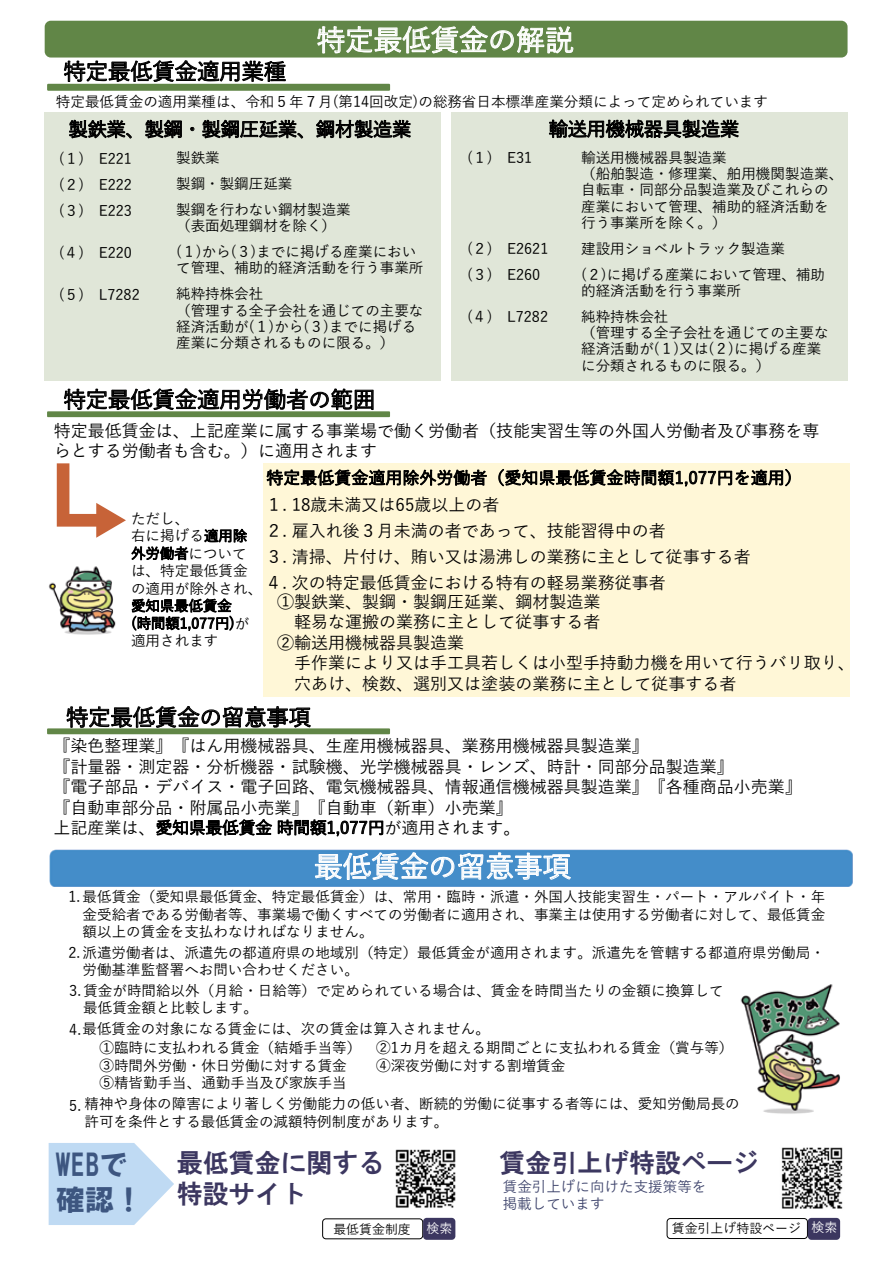
<style>
.page{position:relative;width:893px;height:1263px;background:#fff}
.page>*{position:absolute;margin:0;border:0;box-sizing:border-box;transform-origin:0 0}
.t1{font:500 29.1px "Yu Gothic";letter-spacing:-.02em;color:#fff}
.t2{font:29.1px/35px "HG Soei Kakugothic UB";color:#3d5680}
.t3{font:25.95px/31px "HG Gothic E";color:#3c3760}
.t4{font:500 22.65px "Yu Gothic";letter-spacing:-.02em;color:#000}
.t5{font:500 19.5px "Yu Gothic";letter-spacing:-.02em;color:#000}
.t6{font:500 16.95px/20.4px "Yu Gothic";color:#000}
.t7{font:500 14.55px/26px "Yu Gothic";color:#000}
.t8{font:500 14.55px/17.4px "Yu Gothic";color:#3e446c}
.t9{font:500 12.9px "Yu Gothic";color:#000}
.s1{color:#fff}
</style>
<div class="page">
<div style="left:44px;top:112px;width:397px;height:269px;background:#e0e6d8"></div>
<div style="left:451px;top:112px;width:397px;height:269px;background:#e0e6d8"></div>
<div style="left:264px;top:463px;width:586px;height:233px;background:#fff7d7"></div>
<svg style="left:49px;top:1143px;width:125px;height:82px"></svg>
<div style="left:45px;top:21px;width:802px;height:37px;background:#618647;border-radius:6px"></div>
<svg style="left:317px;top:25px;width:256px;height:29px"></svg>
<svg style="left:69px;top:119px;width:63px;height:20px"></svg>
<svg style="left:145px;top:120px;width:37px;height:19px"></svg>
<svg style="left:190px;top:127px;width:4px;height:4px"></svg>
<svg style="left:202px;top:119px;width:101px;height:20px"></svg>
<svg style="left:316px;top:119px;width:95px;height:20px"></svg>
<svg style="left:549px;top:119px;width:190px;height:20px"></svg>
<svg style="left:64px;top:60px;width:222px;height:22px"></svg>
<div style="left:47px;top:84px;width:343px;height:7px;background:#618647"></div>
<svg style="left:64px;top:388px;width:310px;height:22px"></svg>
<div style="left:47px;top:411px;width:343px;height:6px;background:#618647"></div>
<svg style="left:204px;top:529px;width:43px;height:14px"></svg>
<svg style="left:142px;top:598px;width:91px;height:33px"></svg>
<svg style="left:267px;top:469px;width:220px;height:17px"></svg>
<svg style="left:498px;top:469px;width:293px;height:18px"></svg>
<div style="left:50px;top:849px;width:803px;height:37px;background:#448dc9"></div>
<svg style="left:315px;top:852px;width:257px;height:28px;background:#83b3db"></svg>
<img style="left:395px;top:1149px;width:61px;height:59px">
<img style="left:781px;top:1147px;width:62px;height:62px">
<div style="left:322px;top:1218px;width:101px;height:21px;border:1px solid #000;border-radius:3px"></div>
<div style="left:423px;top:1218px;width:32px;height:22px;background:#3c3760;border-radius:4px"></div>
<div style="left:667px;top:1218px;width:141px;height:21px;border:1px solid #000;border-radius:3px"></div>
<div style="left:808px;top:1218px;width:32px;height:22px;background:#3c3760;border-radius:4px"></div>
<svg style="left:57px;top:463px;width:131px;height:98px"></svg>
<svg style="left:156px;top:819px;width:116px;height:17px"></svg>
<svg style="left:278px;top:819px;width:105px;height:18px"></svg>
<svg style="left:66px;top:680px;width:245px;height:48px"></svg>
<div style="left:47px;top:728px;width:343px;height:6px;background:#618647"></div>
<img style="left:48px;top:524px;width:94px;height:161px">
<img style="left:740px;top:984px;width:100px;height:130px">
<h3 class="t4" style="left:63px;top:51px;width:225px">特定最低賃金適用業種</h3>
<h1 class="t1" style="left:316px;top:13px;width:259px">特定最低賃金の解説</h1>
<p class="t7" style="left:56px;top:86px;width:714px">特定最低賃金の適用業種は、令和５年７月(第14回改定)の総務省日本標準産業分類によって定められています</p>
<h3 class="t5" style="left:68px;top:111px;width:344px">製鉄業、製鋼・製鋼圧延業、鋼材製造業</h3>
<h3 class="t5" style="left:549px;top:111px;width:192px">輸送用機械器具製造業</h3>
<p class="t7" style="left:59px;top:143px;width:75px;text-align:justify">(１) E221 (２) E222 (３) E223</p>
<p class="t7" style="left:59px;top:237px;width:75px">(４) E220</p>
<p class="t7" style="left:59px;top:280px;width:82px">(５) L7282</p>
<p class="t7" style="left:467px;top:143px;width:67px">(１) E31</p>
<p class="t7" style="left:581px;top:148px;width:264px;line-height:16.2px">輸送用機械器具製造業<br>（船舶製造・修理業、舶用機関製造業、自転車・同部分品製造業及びこれらの産業において管理、補助的経済活動を行う事業所を除く。）</p>
<p class="t7" style="left:581px;top:233px;width:245px">建設用ショベルトラック製造業<br>(２)に掲げる産業において管理、補助</p>
<p class="t7" style="left:581px;top:276px;width:161px">的経済活動を行う事業所純粋持株会社</p>
<p class="t7" style="left:581px;top:323px;width:249px;line-height:16.2px">（管理する全子会社を通じての主要な経済活動が(１)又は(２)に掲げる産業に分類されるものに限る。）</p>
<p class="t7" style="left:176px;top:143px;width:176px">製鉄業<br>製鋼・製鋼圧延業<br>製鋼を行わない鋼材製造業</p>
<p class="t7" style="left:176px;top:211px;width:242px">（表面処理鋼材を除く）<br>(１)から(３)までに掲げる産業におい</p>
<p class="t7" style="left:176px;top:253px;width:249px">て管理、補助的経済活動を行う事業所純粋持株会社</p>
<p class="t7" style="left:176px;top:300px;width:249px;line-height:16.2px">（管理する全子会社を通じての主要な経済活動が(１)から(３)までに掲げる産業に分類されるものに限る。）</p>
<p class="t7" style="left:467px;top:233px;width:83px">(２) E2621 (３) E260</p>
<p class="t7" style="left:467px;top:301px;width:82px">(４) L7282</p>
<h3 class="t4" style="left:63px;top:379px;width:314px">特定最低賃金適用労働者の範囲</h3>
<p class="t6" style="left:54px;top:418px;width:767px">特定最低賃金は、上記産業に属する事業場で働く労働者（技能実習生等の外国人労働者及び事務を専らとする労働者も含む。）に適用されます</p>
<p class="t7" style="left:131px;top:508px;width:133px;line-height:17.5px">ただし、<br>右に掲げる適用除外労働者については、特定最低賃金の適用が除外され、愛知県最低賃金<br>(時間額1,077円)が適用されます</p>
<p class="t6" style="left:266px;top:465px;width:537px">特定最低賃金適用除外労働者（愛知県最低賃金時間額1,077円を適用）</p>
<p class="t6" style="left:265px;top:492px;width:236px">１. 18歳未満又は65歳以上の者</p>
<p class="t6" style="left:265px;top:518px;width:402px">２. 雇入れ後３月未満の者であって、技能習得中の者</p>
<p class="t6" style="left:265px;top:544px;width:487px">３. 清掃、片付け、賄い又は湯沸しの業務に主として従事する者</p>
<p class="t6" style="left:265px;top:570px;width:402px">４. 次の特定最低賃金における特有の軽易業務従事者</p>
<p class="t6" style="left:277px;top:589px;width:325px">①製鉄業、製鋼・製鋼圧延業、鋼材製造業</p>
<p class="t6" style="left:294px;top:610px;width:308px">軽易な運搬の業務に主として従事する者</p>
<p class="t6" style="left:277px;top:630px;width:189px">②輸送用機械器具製造業</p>
<p class="t6" style="left:294px;top:651px;width:562px">手作業により又は手工具若しくは小型手持動力機を用いて行うバリ取り、</p>
<p class="t6" style="left:294px;top:671px;width:444px">穴あけ、検数、選別又は塗装の業務に主として従事する者</p>
<h3 class="t4" style="left:66px;top:696px;width:247px">特定最低賃金の留意事項</h3>
<p class="t6" style="left:54px;top:734px;width:750px">『染色整理業』『はん用機械器具、生産用機械器具、業務用機械器具製造業』<br>『計量器・測定器・分析機器・試験機、光学機械器具・レンズ、時計・同部分品製造業』<br>『電子部品・デバイス・電子回路、電気機械器具、情報通信機械器具製造業』『各種商品小売業』『自動車部分品・附属品小売業』『自動車（新車）小売業』<br>上記産業は、愛知県最低賃金時間額1,077円が適用されます。</p>
<h1 class="t1" style="left:314px;top:840px;width:259px">最低賃金の留意事項</h1>
<p class="t7" style="left:83px;top:886px;width:744px;line-height:17.4px;text-align:justify;text-indent:-14px">1. 最低賃金（愛知県最低賃金、特定最低賃金）は、常用・臨時・派遣・外国人技能実習生・パート・アルバイト・年金受給者である労働者等、事業場で働くすべての労働者に適用され、事業主は使用する労働者に対して、最低賃金額以上の賃金を支払わなければなりません。</p>
<p class="t7" style="left:82px;top:942px;width:744px;line-height:17.4px;text-indent:-14px">2.派遣労働者は、派遣先の都道府県の地域別（特定）最低賃金が適用されます。派遣先を管轄する都道府県労働局・労働基準監督署へお問い合わせください。</p>
<p class="t7" style="left:83px;top:980px;width:642px;line-height:17.4px;text-indent:-14px">3.賃金が時間給以外（月給・日給等）で定められている場合は、賃金を時間当たりの金額に換算して最低賃金額と比較します。</p>
<p class="t7" style="left:100px;top:1016px;width:635px;line-height:19.8px;text-indent:-30px">4.最低賃金の対象になる賃金には、次の賃金は算入されません。<br>①臨時に支払われる賃金（結婚手当等） ②1カ月を超える期間ごとに支払われる賃金（賞与等）</p>
<p class="t7" style="left:100px;top:1050px;width:249px">③時間外労働・休日労働に対する賃金</p>
<p class="t7" style="left:376px;top:1050px;width:191px">④深夜労働に対する割増賃金</p>
<p class="t7" style="left:84px;top:1071px;width:657px;line-height:20.9px;text-indent:15px">⑤精皆勤手当、通勤手当及び家族手当<br>精神や身体の障害により著しく労働能力の低い者、断続的労働に従事する者等には、愛知労働局長の</p>
<p class="t7" style="left:84px;top:1106px;width:365px">許可を条件とする最低賃金の減額特例制度があります。</p>
<p class="t7" style="left:69px;top:1091px;width:13px">5.</p>
<h1 class="t2" style="left:56px;top:1147px;width:89px">WEBで確認！</h1>
<h2 class="t3" style="left:177px;top:1147px;width:209px">最低賃金に関する特設サイト</h2>
<h2 class="t3" style="left:499px;top:1147px;width:261px">賃金引上げ特設ページ</h2>
<p class="t8" style="left:503px;top:1176px;width:205px">賃金引上げに向けた支援策等を掲載しています</p>
<p class="t9" style="left:333px;top:1217px;width:120px">最低賃金制度 <span class="s1">検索</span></p>
<p class="t9" style="left:672px;top:1216px;width:167px">賃金引上げ特設ページ <span class="s1">検索</span></p>
</div>
